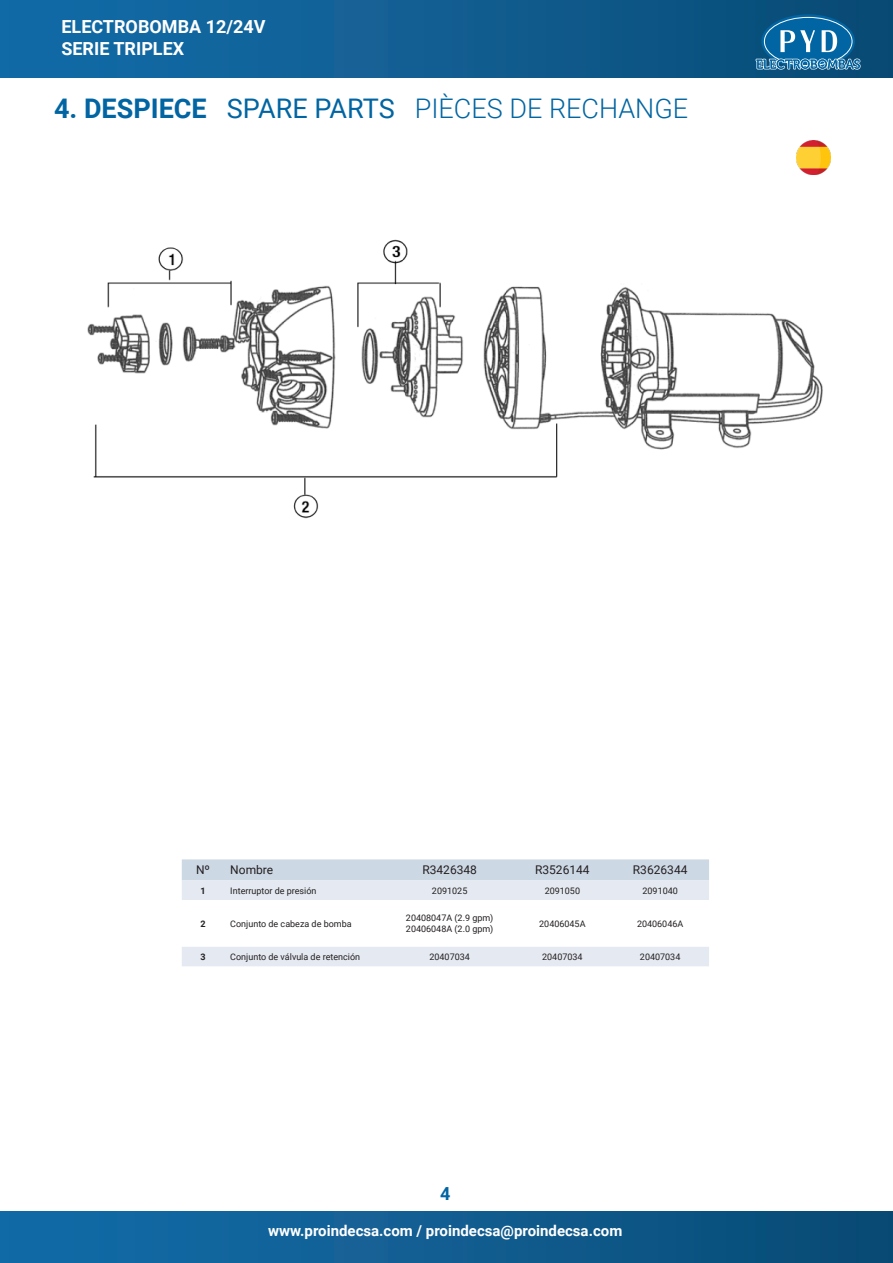
<style>
.page{position:relative;width:893px;height:1263px;background:#fff}
.page>*{position:absolute;margin:0;border:0;box-sizing:border-box;transform-origin:0 0}
.t1{font:300 27px "Roboto";color:#0065a2}
.t2{font:700 18px/21.6px "Roboto";color:#fff}
.t3{font:700 18px "Roboto";color:#0065a2}
.t4{font:700 15px "Roboto";color:#fff}
.t5{font:12px "Roboto";color:#231f20}
.t6{font:9px "Roboto";color:#231f20}
.t7{font:700 9px "Roboto";color:#231f20}
.s1{font-weight:700}
.s2{font-weight:400}
</style>
<div class="page">
<div style="left:0;top:0;width:893px;height:77px;background:linear-gradient(to right,#146daa,#0a4b75)"></div>
<div style="left:0;top:1211px;width:893px;height:52px;background:linear-gradient(to right,#146daa,#0a4b75)"></div>
<svg style="left:761px;top:14px;width:94px;height:54px"></svg>
<svg style="left:755px;top:28px;width:106px;height:50px;background:#2e77a4"></svg>
<div style="left:182px;top:859px;width:527px;height:21px;background:#cdd8e5"></div>
<svg style="left:182px;top:880px;width:527px;height:86px"></svg>
<img style="left:796px;top:140px;width:34px;height:34px">
<img style="left:87px;top:239px;width:736px;height:279px">
<h2 class="t2" style="left:61px;top:16px;width:206px">ELECTROBOMBA 12/24V<br>SERIE TRIPLEX</h2>
<p class="t1" style="left:54px;top:90px;width:636px"><span class="s1">4. DESPIECE</span> <span class="s2">SPARE PARTS</span> PIÈCES DE RECHANGE</p>
<p class="t5" style="left:196px;top:862px;width:16px">Nº</p>
<p class="t5" style="left:230px;top:862px;width:44px">Nombre</p>
<p class="t5" style="left:422px;top:862px;width:56px">R3426348</p>
<p class="t5" style="left:535px;top:862px;width:56px">R3526144</p>
<p class="t5" style="left:633px;top:862px;width:56px">R3626344</p>
<p class="t7" style="left:200px;top:884px;width:7px">1</p>
<p class="t6" style="left:230px;top:884px;width:88px">Interruptor de presión</p>
<p class="t6" style="left:432px;top:884px;width:37px">2091025</p>
<p class="t6" style="left:545px;top:884px;width:37px">2091050</p>
<p class="t6" style="left:642px;top:884px;width:37px">2091040</p>
<p class="t7" style="left:200px;top:917px;width:7px">2</p>
<p class="t6" style="left:230px;top:917px;width:123px">Conjunto de cabeza de bomba</p>
<p class="t6" style="left:406px;top:912px;width:89px">20408047A (2.9 gpm)</p>
<p class="t6" style="left:406px;top:923px;width:89px">20406048A (2.0 gpm)</p>
<p class="t6" style="left:539px;top:917px;width:48px">20406045A</p>
<p class="t6" style="left:637px;top:917px;width:48px">20406046A</p>
<p class="t7" style="left:200px;top:950px;width:7px">3</p>
<p class="t6" style="left:230px;top:950px;width:131px">Conjunto de válvula de retención</p>
<p class="t6" style="left:429px;top:950px;width:42px">20407034</p>
<p class="t6" style="left:542px;top:950px;width:42px">20407034</p>
<p class="t6" style="left:640px;top:950px;width:42px">20407034</p>
<h2 class="t3" style="left:440px;top:1181px;width:12px">4</h2>
<h3 class="t4" style="left:268px;top:1220px;width:356px">www.proindecsa.com / proindecsa@proindecsa.com</h3>
</div>
